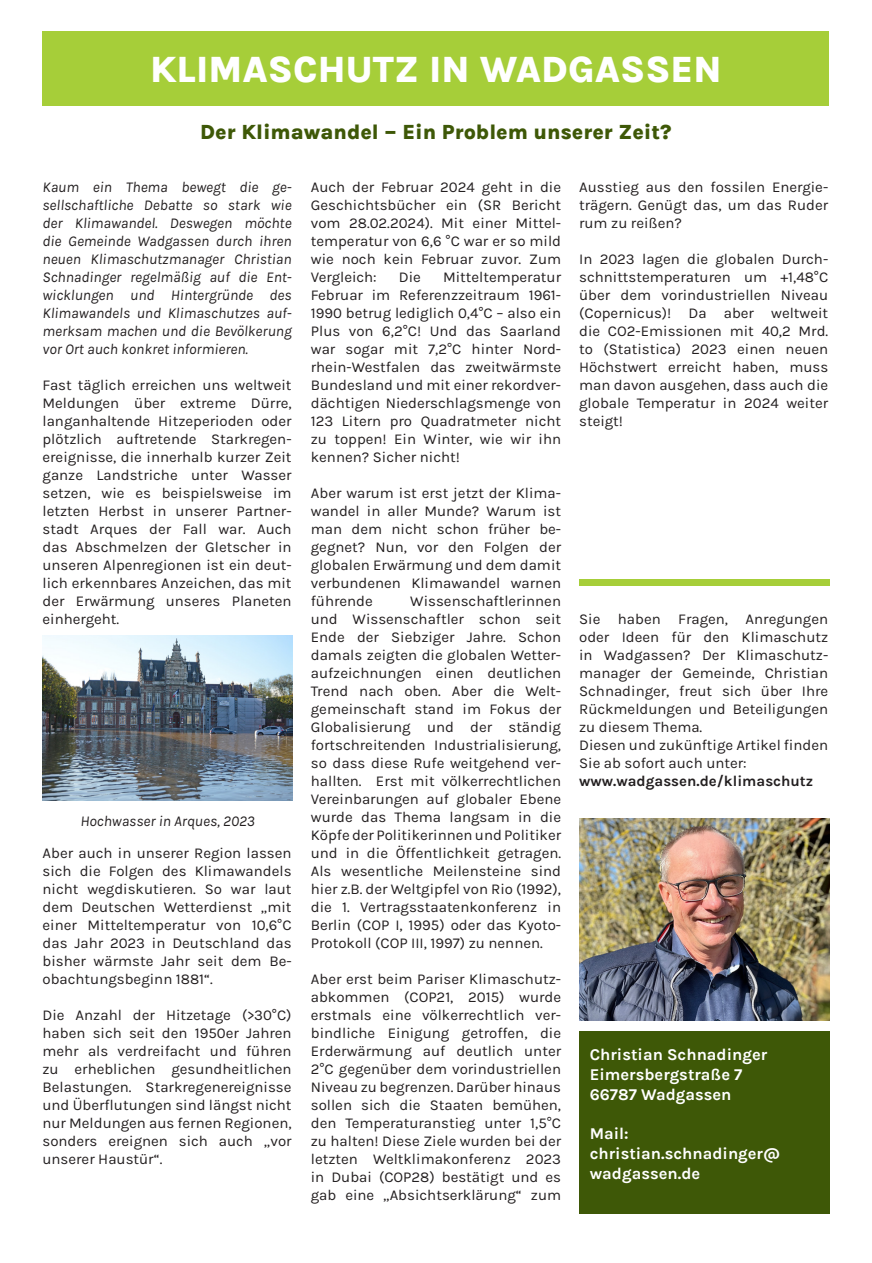
<style>
.page{position:relative;width:872px;height:1263px;background:#fff}
.page>*{position:absolute;margin:0;border:0;box-sizing:border-box;transform-origin:0 0}
.t1{font:800 37.5px "Karla";color:#fff}
.zwischenüberschrift14{font:800 21px "Karla";color:#3e5807}
.fließtext12{font:700 16.5px/19.8px "Karla";color:#fff}
.fließtext12-2{font:15px/18px "Karla";color:#231f20;text-align:justify}
.fließtext12-3{font:italic 15px/18px "Karla";color:#231f20;text-align:justify}
.fließtext12-4{font:700 15px "Karla";color:#231f20}
.zwischenüberschrift14-2{font:italic 15px "Karla";color:#231f20}
</style>
<div class="page">
<div style="left:43px;top:31px;width:786px;height:74px;background:#a6ce39"></div>
<img style="left:43px;top:635px;width:250px;height:165px">
<img style="left:579px;top:819px;width:250px;height:202px">
<div style="left:579px;top:1032px;width:250px;height:182px;background:#3e5807"></div>
<div style="left:579px;top:579px;width:250px;height:7px;background:#a6ce39"></div>
<p class="t1" style="left:150px;top:46px;width:573px">KLIMASCHUTZ IN WADGASSEN</p>
<p class="zwischenüberschrift14" style="left:200px;top:119px;width:472px">Der Klimawandel – Ein Problem unserer Zeit?</p>
<p class="fließtext12-3" style="left:43px;top:178px;width:251px">Kaum ein Thema bewegt die ge&shy;sellschaftliche Debatte so stark wie der Klimawandel. Deswegen möchte die Gemeinde Wadgassen durch ihren neuen Klimaschutzmanager Christian Schnadinger regelmäßig auf die Ent&shy;wicklungen und Hintergründe des Klimawandels und Klimaschutzes auf&shy;merksam machen und die Bevölkerung vor Ort auch konkret informieren.</p>
<p class="fließtext12-2" style="left:43px;top:376px;width:250px">Fast täglich erreichen uns weltweit Meldungen über extreme Dürre, langanhaltende Hitzeperioden oder plötzlich auftretende Starkregen&shy;ereignisse, die innerhalb kurzer Zeit ganze Landstriche unter Wasser setzen, wie es beispielsweise im letzten Herbst in unserer Partner&shy;stadt Arques der Fall war. Auch das Abschmelzen der Gletscher in unseren Alpenregionen ist ein deut&shy;lich erkennbares Anzeichen, das mit der Erwärmung unseres Planeten einhergeht.</p>
<p class="zwischenüberschrift14-2" style="left:80px;top:811px;width:176px">Hochwasser in Arques, 2023</p>
<p class="fließtext12-2" style="left:43px;top:844px;width:250px">Aber auch in unserer Region lassen sich die Folgen des Klimawandels nicht wegdiskutieren. So war laut dem Deutschen Wetterdienst „mit einer Mitteltemperatur von 10,6°C das Jahr 2023 in Deutschland das bisher wärmste Jahr seit dem Be&shy;obachtungsbeginn 1881“.</p>
<p class="fließtext12-2" style="left:43px;top:1006px;width:250px">Die Anzahl der Hitzetage (&gt;30°C) haben sich seit den 1950er Jahren mehr als verdreifacht und führen zu erheblichen gesundheitlichen Belastungen. Starkregenereignisse und Überflutungen sind längst nicht nur Meldungen aus fernen Regionen, sonders ereignen sich auch „vor unserer Haustür“.</p>
<p class="fließtext12-2" style="left:311px;top:178px;width:252px">Auch der Februar 2024 geht in die Geschichtsbücher ein (SR Bericht vom 28.02.2024). Mit einer Mittel&shy;temperatur von 6,6 °C war er so mild wie noch kein Februar zuvor. Zum Vergleich:</p>
<p class="fließtext12-2" style="left:311px;top:268px;width:252px;text-indent:132px">Mitteltemperatur Februar im Referenzzeitraum 1961- 1990 betrug lediglich 0,4°C – also ein Plus von 6,2°C! Und das Saarland war sogar mit 7,2°C hinter Nord&shy;rhein-Westfalen das zweitwärmste Bundesland und mit einer rekordver&shy;dächtigen Niederschlagsmenge von 123 Litern pro Quadratmeter nicht zu toppen! Ein Winter, wie wir ihn kennen? Sicher nicht!</p>
<p class="fließtext12-2" style="left:311px;top:484px;width:252px">Aber warum ist erst jetzt der Klima&shy;wandel in aller Munde? Warum ist man dem nicht schon früher be&shy;gegnet? Nun, vor den Folgen der globalen Erwärmung und dem damit verbundenen Klimawandel warnen führende</p>
<p class="fließtext12-2" style="left:399px;top:268px;width:24px">Die</p>
<p class="fließtext12-2" style="left:311px;top:592px;width:252px;text-indent:99px">Wissenschaftlerinnen und Wissenschaftler schon seit Ende der Siebziger Jahre. Schon damals zeigten die globalen Wetter&shy;aufzeichnungen einen deutlichen Trend nach oben. Aber die Welt&shy;gemeinschaft stand im Fokus der Globalisierung und der ständig fortschreitenden Industrialisierung, so dass diese Rufe weitgehend ver&shy;hallten. Erst mit völkerrechtlichen Vereinbarungen auf globaler Ebene wurde das Thema langsam in die Köpfe der Politikerinnen und Politiker und in die Öffentlichkeit getragen.<br>Als wesentliche Meilensteine sind hier z.B. der Weltgipfel von Rio (1992), die 1. Vertragsstaatenkonferenz in Berlin (COP I, 1995) oder das Kyoto-Protokoll (COP III, 1997) zu nennen.</p>
<p class="fließtext12-2" style="left:311px;top:970px;width:252px">Aber erst beim Pariser Klimaschutz&shy;abkommen (COP21, 2015) wurde erstmals eine völkerrechtlich ver&shy;bindliche Einigung getroffen, die Erderwärmung auf deutlich unter 2°C gegenüber dem vorindustriellen Niveau zu begrenzen. Darüber hinaus sollen sich die Staaten bemühen, den Temperaturanstieg unter 1,5°C zu halten! Diese Ziele wurden bei der letzten Weltklimakonferenz 2023 in Dubai (COP28) bestätigt und es gab eine „Absichtserklärung“ zum</p>
<p class="fließtext12-2" style="left:579px;top:178px;width:251px">Ausstieg aus den fossilen Energie&shy;trägern. Genügt das, um das Ruder rum zu reißen?</p>
<p class="fließtext12-2" style="left:579px;top:250px;width:251px">In 2023 lagen die globalen Durch&shy;schnittstemperaturen um +1,48°C über dem vorindustriellen Niveau (Copernicus)! Da aber weltweit die CO2-Emissionen mit 40,2 Mrd. to (Statistica) 2023 einen neuen Höchstwert erreicht haben, muss man davon ausgehen, dass auch die globale Temperatur in 2024 weiter steigt!</p>
<p class="fließtext12-2" style="left:579px;top:610px;width:251px">Sie haben Fragen, Anregungen oder Ideen für den Klimaschutz in Wadgassen? Der Klimaschutz&shy;manager der Gemeinde, Christian Schnadinger, freut sich über Ihre Rückmeldungen und Beteiligungen zu diesem Thema.</p>
<p class="fließtext12-2" style="left:579px;top:736px;width:250px">Diesen und zukünftige Artikel finden<br>Sie ab sofort auch unter:</p>
<p class="fließtext12-4" style="left:579px;top:772px;width:236px">www.wadgassen.de/klimaschutz</p>
<p class="fließtext12" style="left:590px;top:1044px;width:179px">Christian Schnadinger</p>
<p class="fließtext12" style="left:590px;top:1064px;width:154px">Eimersbergstraße 7</p>
<p class="fließtext12" style="left:590px;top:1084px;width:143px">66787 Wadgassen</p>
<p class="fließtext12" style="left:590px;top:1123px;width:40px">Mail:</p>
<p class="fließtext12" style="left:590px;top:1143px;width:192px">christian.schnadinger@ wadgassen.de</p>
</div>
